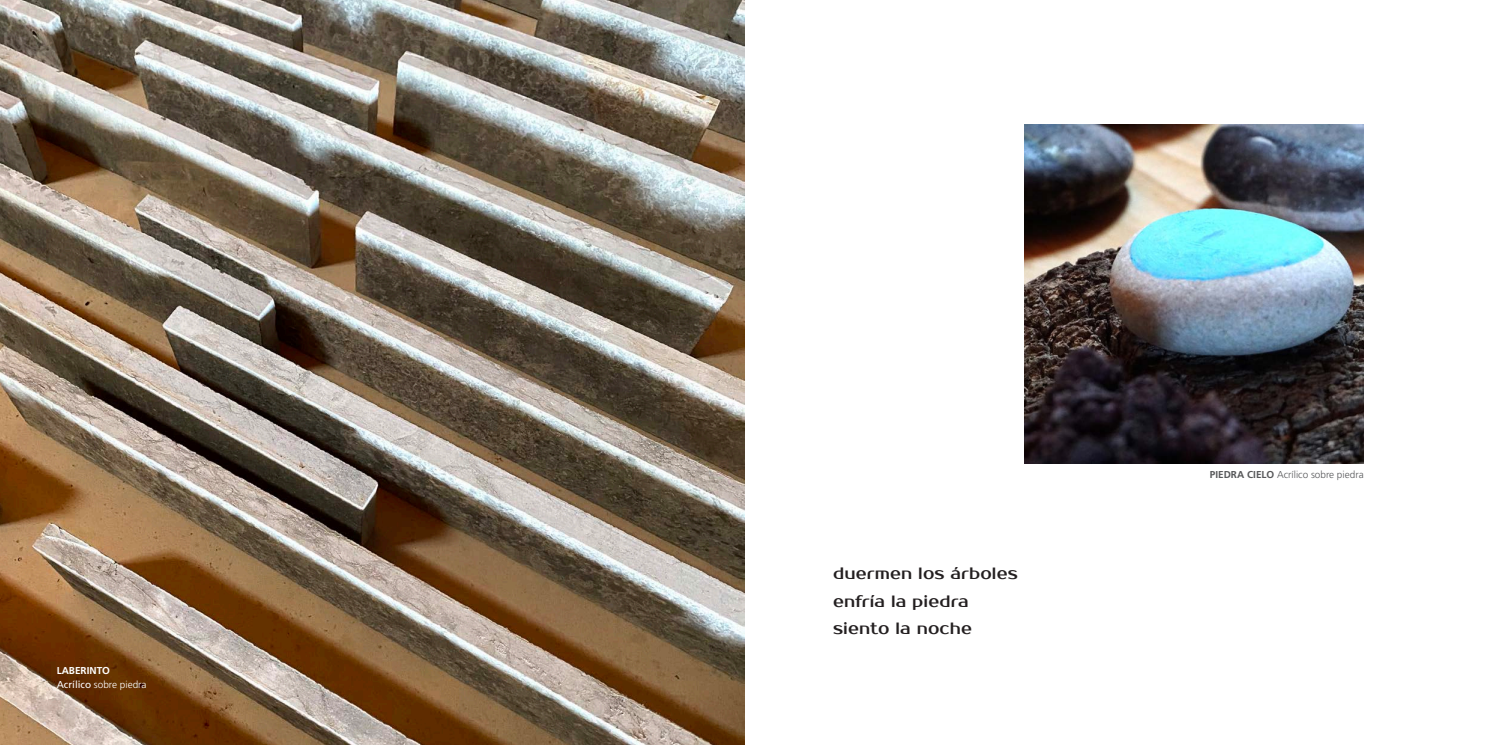
<style>
.page{position:relative;width:1489px;height:745px;background:#fff}
.page>*{position:absolute;margin:0;border:0;box-sizing:border-box;transform-origin:0 0}
.t1{font:16.25px "Prosto";letter-spacing:.01em;color:#231f20}
.t2{font:300 10px "Frutiger";color:#57585a}
.t3{font:300 10px/13.1px "Frutiger";color:#fff}
.s1{font-weight:700}
.s2{font-weight:400}
</style>
<div class="page">
<img style="left:1024px;top:124px;width:339px;height:339px">
<img style="left:0;top:0;width:744px;height:744px">
<p class="t3" style="left:57px;top:664px;width:91px"><span class="s1">LABERINTO<br></span><span class="s2">Acrílico</span> sobre piedra</p>
<p class="t1" style="left:833px;top:563px;width:186px">duermen los árboles</p>
<p class="t1" style="left:833px;top:591px;width:137px">enfría la piedra</p>
<p class="t1" style="left:833px;top:618px;width:140px">siento la noche</p>
<p class="t2" style="left:1209px;top:468px;width:155px"><span class="s1">PIEDRA CIELO</span> Acrílico sobre piedra</p>
</div>
